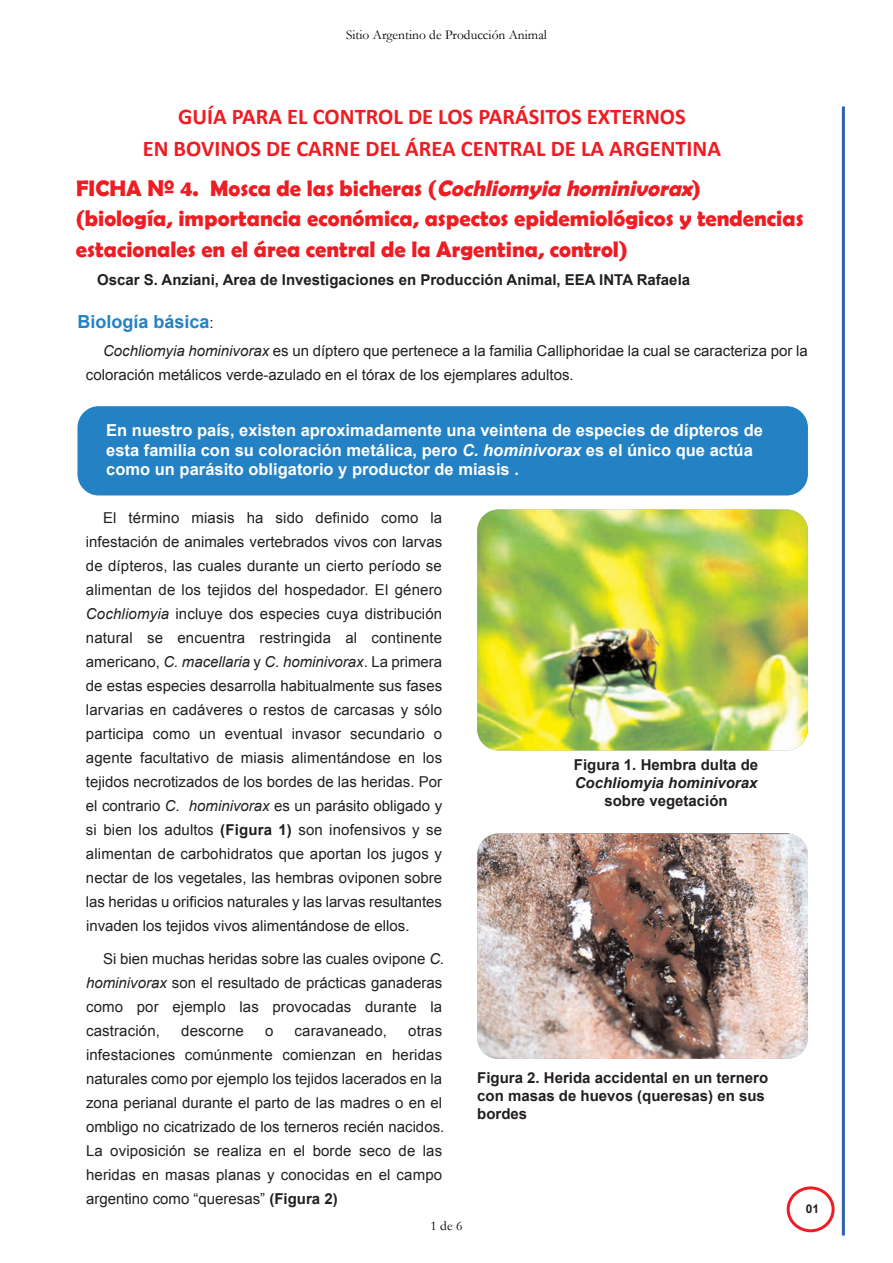
<style>
.page{position:relative;width:893px;height:1263px;background:#fff}
.page>*{position:absolute;margin:0;border:0;box-sizing:border-box;transform-origin:0 0}
.t1{font:700 22.5px/30.5px "Berlin Sans FB Demi";color:#ee1d23}
.t2{font:700 22.5px/32.5px "Calibri";color:#ee1d23;text-align:center}
.t3{font:700 18px "Arial";color:#2381c4}
.t4{font:700 16.5px/19.8px "Arial";color:#fff}
.t5{font:15px/24px "Arial";color:#231f20}
.t6{font:700 15px/18px "Arial";color:#231f20}
.t7{font:italic 700 15px "Arial";color:#231f20}
.t8{font:13.5px "Garamond";color:#000}
.t9{font:700 12px "Arial";color:#231f20}
.s1{font-style:italic}
.s2{font-weight:400;font-size:15px;color:#231f20}
.s3{font-weight:700}
</style>
<div class="page">
<hr style="left:842px;top:106px;width:3px;height:1129px;background:#2e61ae">
<img style="left:477px;top:509px;width:331px;height:241px;border-radius:21px">
<div style="left:77px;top:406px;width:731px;height:89px;background:#2381c4;border-radius:21px"></div>
<img style="left:477px;top:834px;width:331px;height:225px;border-radius:21px">
<svg style="left:787px;top:1186px;width:48px;height:46px"></svg>
<p class="t8" style="left:346px;top:26px;width:202px">Sitio Argentino de Producción Animal</p>
<h1 class="t2" style="left:143px;top:102px;width:580px">GUÍA PARA EL CONTROL DE LOS PARÁSITOS EXTERNOS<br>EN BOVINOS DE CARNE DEL ÁREA CENTRAL DE LA ARGENTINA</h1>
<h1 class="t1" style="left:76px;top:173px;width:729px">FICHA Nº 4. Mosca de las bicheras (<span class="s1">Cochliomyia hominivorax</span>)<br>(biología, importancia económica, aspectos epidemiológicos y tendencias estacionales en el área central de la Argentina, control)</h1>
<p class="t6" style="left:97px;top:271px;width:594px">Oscar S. Anziani, Area de Investigaciones en Producción Animal, EEA INTA Rafaela</p>
<p class="t3" style="left:77px;top:311px;width:138px">Biología básica<span class="s2">:</span></p>
<p class="t5" style="left:86px;top:339px;width:723px;text-indent:17px"><span class="s1">Cochliomyia hominivorax</span> es un díptero que pertenece a la familia Calliphoridae la cual se caracteriza por la coloración metálicos verde-azulado en el tórax de los ejemplares adultos.</p>
<p class="t4" style="left:106px;top:420px;width:658px">En nuestro país, existen aproximadamente una veintena de especies de dípteros de esta familia con su coloración metálica, pero <span class="s1">C. hominivorax</span> es el único que actúa como un parásito obligatorio y productor de miasis .</p>
<p class="t5" style="left:86px;top:506px;width:358px;text-align:justify;text-indent:17px">El término miasis ha sido definido como la infestación de animales vertebrados vivos con larvas de dípteros, las cuales durante un cierto período se alimentan de los tejidos del hospedador. El género <span class="s1">Cochliomyia</span> incluye dos especies cuya distribución natural se encuentra restringida al continente americano, <span class="s1">C. macellaria</span> y <span class="s1">C. hominivorax</span>. La primera de estas especies desarrolla habitualmente sus fases larvarias en cadáveres o restos de carcasas y sólo participa como un eventual invasor secundario o agente facultativo de miasis alimentándose en los tejidos necrotizados de los bordes de las heridas. Por el contrario <span class="s1">C. hominivorax</span> es un parásito obligado y si bien los adultos <span class="s3">(Figura 1)</span> son inofensivos y se alimentan de carbohidratos que aportan los jugos y nectar de los vegetales, las hembras oviponen sobre las heridas u orificios naturales y las larvas resultantes invaden los tejidos vivos alimentándose de ellos.</p>
<p class="t5" style="left:86px;top:946px;width:360px;text-indent:17px">Si bien muchas heridas sobre las cuales ovipone <span class="s1">C. hominivorax</span> son el resultado de prácticas ganaderas como por ejemplo las provocadas durante la castración,</p>
<p class="t6" style="left:574px;top:755px;width:186px">Figura 1. Hembra dulta de</p>
<p class="t7" style="left:575px;top:774px;width:184px">Cochliomyia hominivorax</p>
<p class="t6" style="left:604px;top:791px;width:125px">sobre vegetación</p>
<p class="t5" style="left:181px;top:1018px;width:64px">descorne</p>
<p class="t5" style="left:265px;top:1018px;width:10px">o</p>
<p class="t5" style="left:295px;top:1018px;width:94px">caravaneado,</p>
<p class="t5" style="left:86px;top:1018px;width:360px;text-indent:322px">otras infestaciones comúnmente comienzan en heridas naturales como por ejemplo los tejidos lacerados en la zona perianal durante el parto de las madres o en el ombligo no cicatrizado de los terneros recién nacidos.<br>La oviposición se realiza en el borde seco de las heridas en masas planas y conocidas en el campo argentino como “queresas” <span class="s3">(Figura 2)</span></p>
<p class="t6" style="left:477px;top:1069px;width:292px">Figura 2. Herida accidental en un ternero con masas de huevos (queresas) en sus bordes</p>
<p class="t8" style="left:431px;top:1217px;width:33px">1 de 6</p>
<p class="t9" style="left:806px;top:1202px;width:15px">01</p>
</div>
